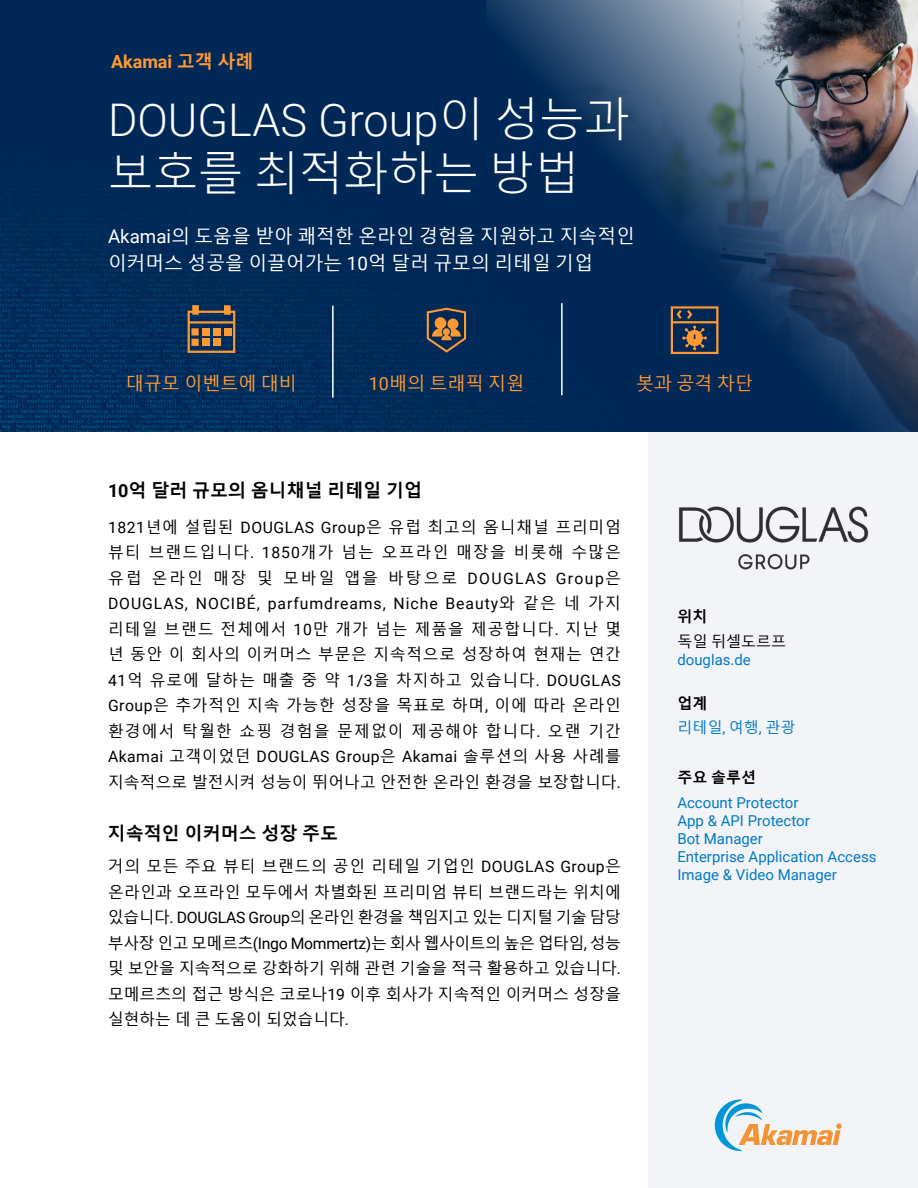
<style>
.page{position:relative;width:918px;height:1188px;background:#fff}
.page>*{position:absolute;margin:0;border:0;box-sizing:border-box;transform-origin:0 0}
.Title_-_Headline{font:300 45px/54px "Malgun Gothic";color:#fff}
.Sub-Title_-_Sub-Heading{font:18.75px/27px "Malgun Gothic";color:#fff}
.Feature_-_Benefites_-_Under_Icon{font:18px "Malgun Gothic";color:#f93}
.Heading_1{font:700 18px "Malgun Gothic";color:#000}
.Body{font:700 18px "Malgun Gothic";color:#000}
.Above_Title_-_Headline{font:700 18px "Roboto";color:#f93}
.Body-2{font:15.75px/25.5px "Malgun Gothic";letter-spacing:.005em;color:#000;text-align:justify}
.Sidebar_Heading{font:15px/18px "Roboto";color:#017ac6}
.Sidebar_Heading-2{font:700 15px "Malgun Gothic";color:#000}
.Sidebar_Copy{font:15px "Malgun Gothic";color:#017ac6}
.s1{font-family:"Malgun Gothic"}
.s2{font-family:"Roboto"}
.s3{font-family:"Malgun Gothic";color:#000}
</style>
<div class="page">
<img style="left:0;top:0;width:486px;height:432px">
<img style="left:486px;top:0;width:432px;height:432px">
<div style="left:648px;top:432px;width:270px;height:756px;background:#f3f4f7"></div>
<img style="left:679px;top:506px;width:190px;height:64px">
<hr style="left:332px;top:306px;width:2px;height:92px;background:#fff">
<hr style="left:561px;top:303px;width:2px;height:92px;background:#fff">
<svg style="left:671px;top:306px;width:47px;height:48px;background:#584f49"></svg>
<svg style="left:427px;top:308px;width:39px;height:45px;background:#635449"></svg>
<svg style="left:188px;top:305px;width:47px;height:48px;background:#66584b"></svg>
<div style="left:202px;top:339px;width:8px;height:7px;background:#f93"></div>
<div style="left:213px;top:339px;width:7px;height:7px;background:#f93"></div>
<p class="Above_Title_-_Headline" style="left:111px;top:49px;width:144px">Akamai <span class="s1">고객 사례</span></p>
<p class="Title_-_Headline" style="left:108px;top:93px;width:523px"><span class="s2">DOUGLAS Group</span>이 성능과 보호를 최적화하는 방법</p>
<p class="Sub-Title_-_Sub-Heading" style="left:108px;top:223px;width:528px"><span class="s2">Akamai</span>의 도움을 받아 쾌적한 온라인 경험을 지원하고 지속적인 이커머스 성공을 이끌어가는 <span class="s2">10</span>억 달러 규모의 리테일 기업</p>
<p class="Feature_-_Benefites_-_Under_Icon" style="left:126px;top:373px;width:172px">대규모 이벤트에 대비</p>
<p class="Feature_-_Benefites_-_Under_Icon" style="left:369px;top:373px;width:157px"><span class="s2">10</span>배의 트래픽 지원</p>
<p class="Feature_-_Benefites_-_Under_Icon" style="left:636px;top:373px;width:118px">봇과 공격 차단</p>
<p class="Heading_1" style="left:108px;top:480px;width:316px"><span class="s2">10</span>억 달러 규모의 옴니채널 리테일 기업</p>
<p class="Body-2" style="left:108px;top:514px;width:515px"><span class="s2">1821</span>년에 설립된 <span class="s2">DOUGLAS Group</span>은 유럽 최고의 옴니채널 프리미엄 뷰티 브랜드입니다<span class="s2">. 1850</span>개가 넘는 오프라인 매장을 비롯해 수많은 유럽 온라인 매장 및 모바일 앱을 바탕으로 <span class="s2">DOUGLAS Group</span>은 <span class="s2">DOUGLAS, NOCIBÉ, parfumdreams, Niche Beauty</span>와 같은 네 가지 리테일 브랜드 전체에서 <span class="s2">10</span>만 개가 넘는 제품을 제공합니다<span class="s2">.</span> 지난 몇 년 동안 이 회사의 이커머스 부문은 지속적으로 성장하여 현재는 연간 <span class="s2">41</span>억 유로에 달하는 매출 중 약 <span class="s2">1/3</span>을 차지하고 있습니다<span class="s2">. DOUGLAS Group</span>은 추가적인 지속 가능한 성장을 목표로 하며<span class="s2">,</span> 이에 따라 온라인 환경에서 탁월한 쇼핑 경험을 문제없이 제공해야 합니다<span class="s2">.</span> 오랜 기간 <span class="s2">Akamai</span> 고객이었던 <span class="s2">DOUGLAS Group</span>은 <span class="s2">Akamai</span> 솔루션의 사용 사례를 지속적으로 발전시켜 성능이 뛰어나고 안전한 온라인 환경을 보장합니다<span class="s2">.</span></p>
<p class="Body" style="left:108px;top:823px;width:232px">지속적인 이커머스 성장 주도</p>
<p class="Body-2" style="left:108px;top:854px;width:515px">거의 모든 주요 뷰티 브랜드의 공인 리테일 기업인 <span class="s2">DOUGLAS Group</span>은 온라인과 오프라인 모두에서 차별화된 프리미엄 뷰티 브랜드라는 위치에 있습니다<span class="s2">. DOUGLAS Group</span>의 온라인 환경을 책임지고 있는 디지털 기술 담당 부사장 인고 모메르츠<span class="s2">(Ingo Mommertz)</span>는 회사 웹사이트의 높은 업타임<span class="s2">,</span> 성능 및 보안을 지속적으로 강화하기 위해 관련 기술을 적극 활용하고 있습니다<span class="s2">. </span>모메르츠의 접근 방식은 코로나<span class="s2">19</span> 이후 회사가 지속적인 이커머스 성장을 실현하는 데 큰 도움이 되었습니다<span class="s2">.</span></p>
<p class="Sidebar_Heading-2" style="left:677px;top:608px;width:31px">위치</p>
<p class="Sidebar_Heading" style="left:677px;top:632px;width:110px"><span class="s3">독일 뒤셀도르프 </span>douglas.de</p>
<p class="Sidebar_Heading-2" style="left:677px;top:694px;width:31px">업계</p>
<p class="Sidebar_Copy" style="left:677px;top:719px;width:120px">리테일<span class="s2">,</span> 여행<span class="s2">,</span> 관광</p>
<p class="Sidebar_Heading-2" style="left:677px;top:769px;width:80px">주요 솔루션</p>
<p class="Sidebar_Heading" style="left:677px;top:793px;width:201px">Account Protector<br>App &amp; API Protector<br>Bot Manager<br>Enterprise Application Access<br>Image &amp; Video Manager</p>
</div>
